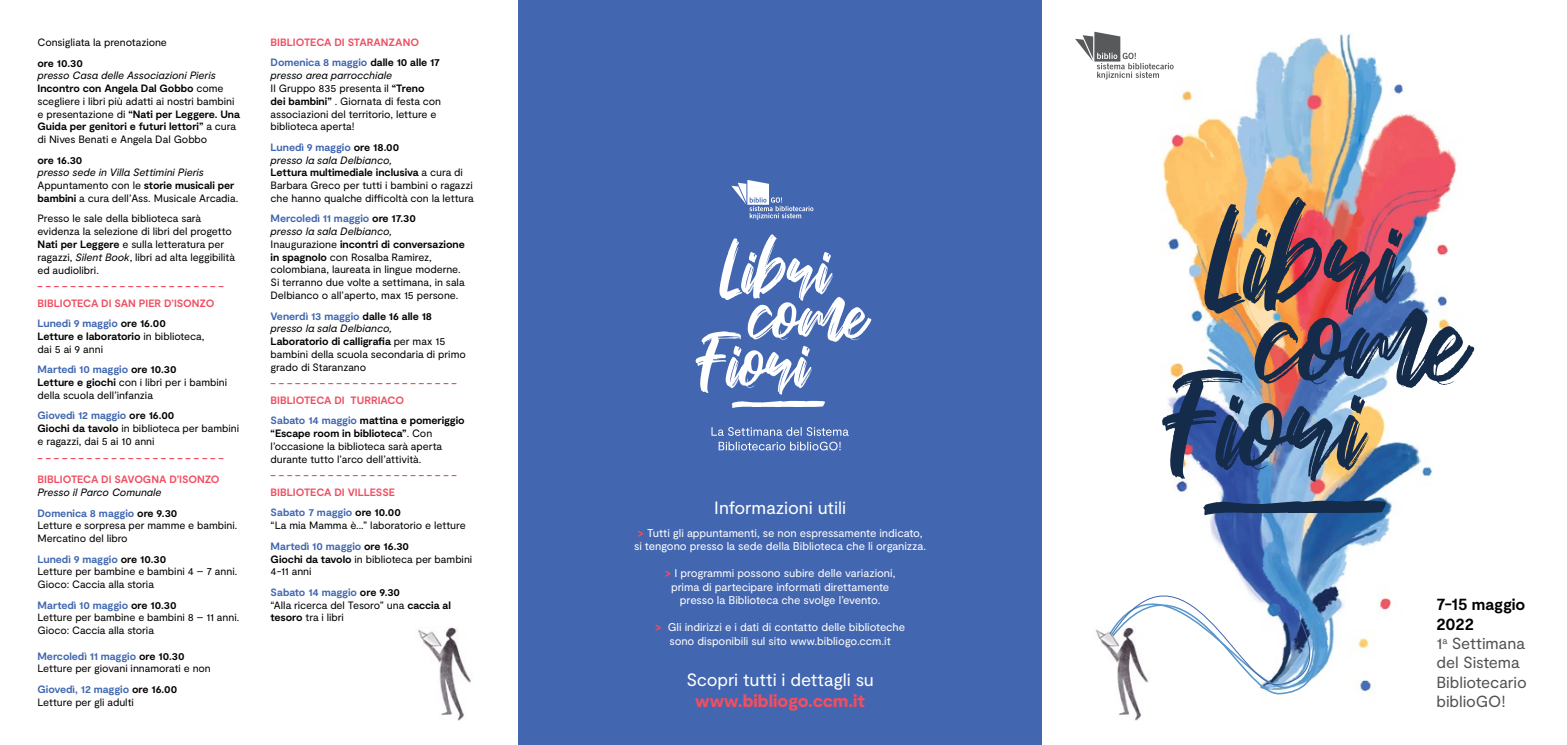
<style>
.page{position:relative;width:1567px;height:745px;background:#fff}
.page>*{position:absolute;margin:0;border:0;box-sizing:border-box;transform-origin:0 0}
.t1{font:17.88px "Moderat";letter-spacing:-.005em;color:#fff}
.t2{font:900 17.88px "Moderat";color:#f04f61}
.t3{font:16px/19.2px "Moderat";letter-spacing:-.005em;color:#515254}
.t4{font:11.25px/13.5px "Moderat";letter-spacing:-.005em;color:#fff;text-align:center}
.t5{font:10.62px/12.8px "Moderat";letter-spacing:-.005em;color:#000}
.t6{font:700 10.62px/20.5px "Moderat";letter-spacing:-.005em;color:#f04f61}
.t7{font:700 10.62px/20.5px "Moderat";letter-spacing:-.005em;color:#000}
.t8{font:italic 10.62px/20.5px "Moderat";letter-spacing:-.01em;color:#000}
.t9{font:700 10.62px/20.5px "Moderat";letter-spacing:-.005em;color:#3f66b0}
.s1{font-style:italic}
.s2{font-weight:700}
.s3{color:#3f66b0}
.s4{color:#000}
.s5{font-weight:700;color:#3f66b0}
.s6{font-weight:700;font-style:normal;color:#3f66b0}
.s7{font-weight:700;font-style:normal}
.s8{color:#f04f61}
.s9{font-weight:700;color:#000}
.s10{font-weight:700;color:#f04f61}
</style>
<div class="page">
<div style="left:518px;top:0;width:524px;height:744px;background:#4366b0"></div>
<img style="left:1135px;top:34px;width:340px;height:687px">
<svg style="left:1120px;top:522px;width:217px;height:174px"></svg>
<svg style="left:1075px;top:32px;width:98px;height:47px"></svg>
<svg style="left:1203px;top:500px;width:183px;height:15px;background:#29456b"></svg>
<img style="left:1161px;top:196px;width:313px;height:286px">
<svg style="left:731px;top:180px;width:82px;height:39px"></svg>
<svg style="left:695px;top:234px;width:176px;height:174px"></svg>
<svg style="left:718px;top:441px;width:122px;height:9px"></svg>
<svg style="left:711px;top:427px;width:137px;height:8px"></svg>
<img style="left:1095px;top:619px;width:61px;height:101px">
<img style="left:418px;top:627px;width:53px;height:93px">
<p class="t5" style="left:37px;top:36px;width:131px">Consigliata la prenotazione</p>
<p class="t7" style="left:37px;top:53px;width:47px">ore 10.30</p>
<p class="t5" style="left:37px;top:69px;width:204px"><span class="s1">presso Casa delle Associazioni Pieris </span><span class="s2">Incontro con Angela Dal Gobbo</span> come scegliere i libri più adatti ai nostri bambini e presentazione di <span class="s2">“Nati per Leggere. Una Guida per genitori e futuri lettori”</span> a cura di Nives Benati e Angela Dal Gobbo</p>
<p class="t7" style="left:37px;top:150px;width:46px">ore 16.30</p>
<p class="t5" style="left:37px;top:166px;width:202px"><span class="s1">presso sede in Villa Settimini Pieris<br></span>Appuntamento con le <span class="s2">storie musicali per bambini</span> a cura dell’Ass. Musicale Arcadia.</p>
<p class="t5" style="left:37px;top:212px;width:199px">Presso le sale della biblioteca sarà evidenza la selezione di libri del progetto <span class="s2">Nati per Leggere</span> e sulla letteratura per ragazzi, <span class="s1">Silent Book</span>, libri ad alta leggibilità ed audiolibri.</p>
<p class="t6" style="left:37px;top:273px;width:188px">_ _ _ _ _ _ _ _ _ _ _ _ _ _ _ _ _ _ _ _ _ _ _<br>Bibli</p>
<p class="t6" style="left:37px;top:293px;width:178px;text-indent:25px">oteca di San Pier d’Isonzo<br><span class="s3">Lunedì 9 maggio</span> <span class="s4">ore 16.00</span></p>
<p class="t5" style="left:37px;top:330px;width:168px"><span class="s2">Letture e laboratorio</span> in biblioteca, dai 5 ai 9 anni</p>
<p class="t5" style="left:37px;top:363px;width:191px"><span class="s5">Martedì 10 maggio</span> <span class="s2">ore 10.30<br>Letture e giochi</span> con i libri per i bambini della scuola dell’infanzia</p>
<p class="t5" style="left:37px;top:409px;width:203px"><span class="s5">Giovedì 12 maggio</span> <span class="s2">ore 16.00<br>Giochi da tavolo</span> in biblioteca per bambini e ragazzi, dai 5 ai 10 anni</p>
<p class="t6" style="left:37px;top:444px;width:188px">_ _ _ _ _ _ _ _ _ _ _ _ _ _ _ _ _ _ _ _ _ _ _</p>
<p class="t6" style="left:37px;top:469px;width:12px">Bibli</p>
<p class="t6" style="left:63px;top:469px;width:89px">oteca di Savogna</p>
<p class="t6" style="left:169px;top:469px;width:52px">d’Isonzo</p>
<p class="t8" style="left:37px;top:482px;width:141px">Presso il Parco Comunale<br><span class="s6">Domenica 8 maggio</span> <span class="s7">ore 9.30</span></p>
<p class="t5" style="left:37px;top:519px;width:201px">Letture e sorpresa per mamme e bambini.<br>Mercatino del libro</p>
<p class="t5" style="left:37px;top:552px;width:201px"><span class="s5">Lunedì 9 maggio</span> <span class="s2">ore 10.30<br></span>Letture per bambine e bambini 4 – 7 anni.<br>Gioco: Caccia alla storia</p>
<p class="t5" style="left:37px;top:598px;width:203px"><span class="s5">Martedì 10 maggio</span> <span class="s2">ore 10.30<br></span>Letture per bambine e bambini 8 – 11 anni.<br>Gioco: Caccia alla storia</p>
<p class="t5" style="left:37px;top:649px;width:175px"><span class="s5">Mercoledì 11 maggio</span> <span class="s2">ore 10.30<br></span>Letture per giovani innamorati e non</p>
<p class="t5" style="left:37px;top:682px;width:141px"><span class="s5">Giovedì, 12 maggio</span> <span class="s2">ore 16.00<br></span>Letture per gli adulti</p>
<p class="t6" style="left:270px;top:32px;width:171px;text-align:center">oteca di Staran zan o<br><span class="s3">Domenica 8 maggio</span> <span class="s4">dalle 10 alle 17</span></p>
<p class="t5" style="left:270px;top:69px;width:172px"><span class="s1">presso area parrocchiale<br></span>Il Gruppo 835 presenta il <span class="s2">“Treno dei bambini”</span> . Giornata di festa con associazioni del territorio, letture e biblioteca aperta!</p>
<p class="t5" style="left:270px;top:141px;width:205px"><span class="s5">Lunedì 9 maggio</span> <span class="s2">ore 18.00<br></span><span class="s1">presso la sala Delbianco,<br></span><span class="s2">Lettura multimediale inclusiva</span> a cura di Barbara Greco per tutti i bambini o ragazzi che hanno qualche difficoltà con la lettura</p>
<p class="t5" style="left:270px;top:212px;width:196px"><span class="s5">Mercoledì 11 maggio</span> <span class="s2">ore 17.30<br></span><span class="s1">presso la sala Delbianco,<br></span>Inaugurazione <span class="s2">incontri di conversazione in spagnolo</span> con Rosalba Ramirez, colombiana, laureata in lingue moderne.<br>Si terranno due volte a settimana, in sala Delbianco o all’aperto, max 15 persone.</p>
<p class="t5" style="left:270px;top:309px;width:197px"><span class="s5">Venerdì 13 maggio</span> <span class="s2">dalle 16 alle 18 </span><span class="s1">presso la sala Delbianco,<br></span><span class="s2">Laboratorio di calligrafia</span> per max 15 bambini della scuola secondaria di primo grado di Staranzano</p>
<p class="t6" style="left:270px;top:369px;width:188px">_ _ _ _ _ _ _ _ _ _ _ _ _ _ _ _ _ _ _ _ _ _ _<br>Bibli</p>
<p class="t6" style="left:270px;top:32px;width:12px">Bibli</p>
<p class="t7" style="left:270px;top:390px;width:196px;text-indent:25px"><span class="s8">oteca di Tu rriaco<br></span><span class="s3">Sabato 14 maggio</span> mattina e pomeriggio</p>
<p class="t5" style="left:270px;top:427px;width:173px"><span class="s2">“Escape room in biblioteca”</span>. Con l’occasione la biblioteca sarà aperta durante tutto l’arco dell’attività.</p>
<p class="t6" style="left:270px;top:461px;width:188px">_ _ _ _ _ _ _ _ _ _ _ _ _ _ _ _ _ _ _ _ _ _ _<br>Bibli</p>
<p class="t9" style="left:270px;top:482px;width:132px;text-indent:99px"><span class="s8">esse<br></span>Sabato 7 maggio <span class="s4">ore 10.00</span></p>
<p class="t5" style="left:270px;top:515px;width:197px;line-height:20.5px">“La mia Mamma è...” laboratorio e letture<br><span class="s5">Martedì 10 maggio</span> <span class="s2">ore 16.30</span></p>
<p class="t5" style="left:270px;top:552px;width:203px"><span class="s2">Giochi da tavolo</span> in biblioteca per bambini<br>4-11 anni</p>
<p class="t5" style="left:270px;top:585px;width:182px"><span class="s5">Sabato 14 maggio</span> <span class="s2">ore 9.30<br></span>“Alla ricerca del Tesoro” una <span class="s2">caccia al tesoro</span> tra i libri</p>
<h2 class="t3" style="left:1436px;top:595px;width:92px"><span class="s9">7-15 maggio<br>2022<br></span>1<sup>a</sup> Settimana del Sistema<br>Bibliotecario biblioGO!</h2>
<p class="t6" style="left:296px;top:482px;width:59px">oteca di Vill</p>
<h1 class="t1" style="left:714px;top:497px;width:133px">Informazioni utili</h1>
<p class="t4" style="left:634px;top:526px;width:294px"><span class="s10">&gt;</span> Tutti gli appuntamenti, se non espressamente indicato, si tengono presso la sede della Biblioteca che li organizza.</p>
<p class="t4" style="left:664px;top:566px;width:232px"><span class="s10">&gt;</span> I programmi possono subire delle variazioni, prima di partecipare informati direttamente presso la Biblioteca che svolge l’evento.</p>
<p class="t4" style="left:655px;top:620px;width:251px"><span class="s10">&gt;</span> Gli indirizzi e i dati di contatto delle biblioteche sono disponibili sul sito www.bibliogo.ccm.it</p>
<h1 class="t1" style="left:686px;top:668px;width:189px">Scopri tutti i dettagli su</h1>
<h1 class="t2" style="left:695px;top:689px;width:171px">www.bibliogo.ccm.it</h1>
</div>
